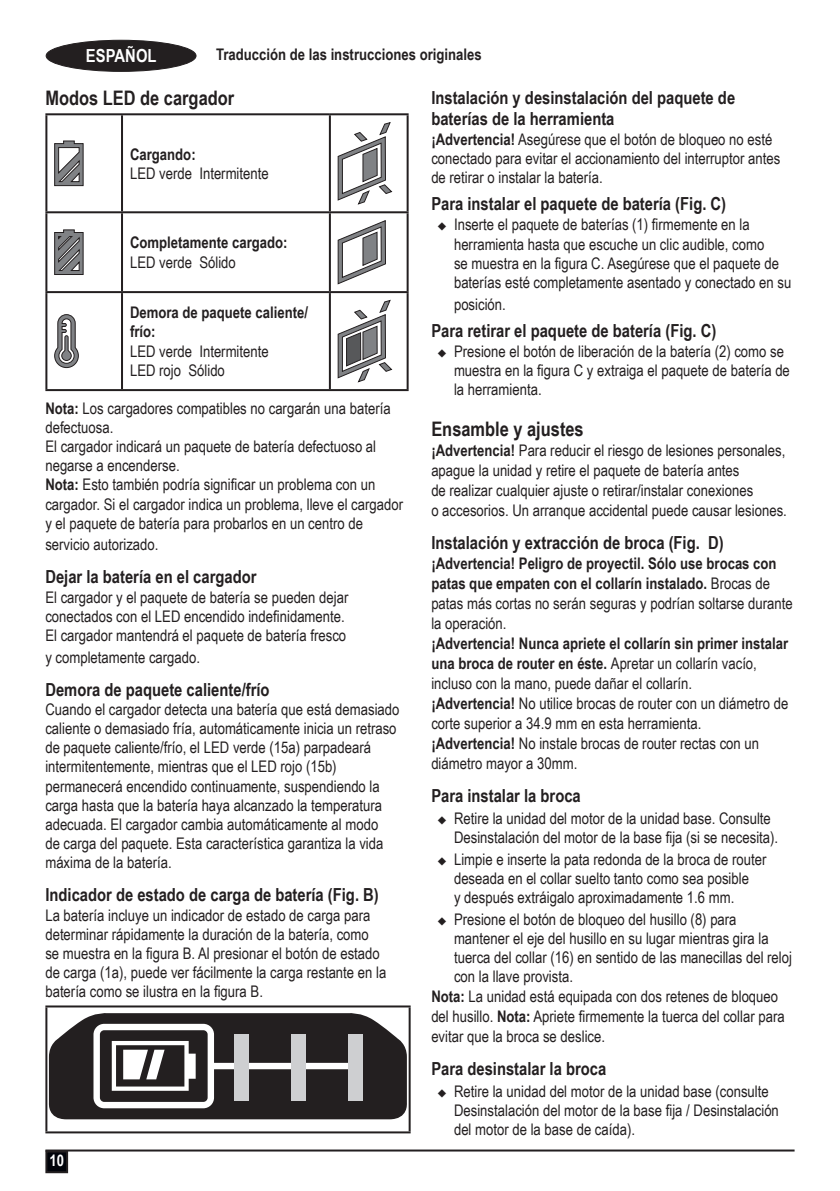
<style>
.page{position:relative;width:840px;height:1191px;background:#fff}
.page>*{position:absolute;margin:0;border:0;box-sizing:border-box;transform-origin:0 0}
.t1{font:700 20px "Arial Narrow";color:#231f20}
.t2{font:700 18px/21.6px "Arial Narrow";color:#231f20}
.t3{font:700 18px "Arial Narrow";letter-spacing:.005em;color:#fff}
.t4{font:16px/19.2px "Arial Narrow";color:#231f20}
.t5{font:700 16px/20px "Arial Narrow";color:#231f20}
.t6{font:700 16px "Arial Narrow";color:#fff}
.s1{font-weight:700}
.s2{font-weight:400}
</style>
<div class="page">
<hr style="left:45px;top:1149px;width:749px;height:2px;background:#231f20">
<div style="left:46px;top:1151px;width:21px;height:21px;background:#01030a"></div>
<div style="left:45px;top:1150px;width:23px;height:23px;border:2px solid #231f20"></div>
<div style="left:46px;top:40px;width:150px;height:31px;background:#231f20;border-radius:50%"></div>
<div style="left:46px;top:40px;width:150px;height:32px;border:1px solid #231f20;border-radius:50%"></div>
<hr style="left:45px;top:113px;width:77px;height:2px;background:#231f20">
<hr style="left:45px;top:115px;width:2px;height:96px;background:#231f20">
<hr style="left:122px;top:113px;width:208px;height:2px;background:#231f20">
<hr style="left:121px;top:115px;width:2px;height:96px;background:#231f20">
<hr style="left:330px;top:113px;width:78px;height:2px;background:#231f20">
<hr style="left:329px;top:115px;width:2px;height:96px;background:#231f20">
<hr style="left:406px;top:115px;width:2px;height:96px;background:#231f20">
<hr style="left:45px;top:211px;width:77px;height:2px;background:#231f20">
<hr style="left:45px;top:213px;width:2px;height:78px;background:#231f20">
<hr style="left:122px;top:211px;width:208px;height:2px;background:#231f20">
<hr style="left:121px;top:213px;width:2px;height:78px;background:#231f20">
<hr style="left:330px;top:211px;width:78px;height:2px;background:#231f20">
<hr style="left:329px;top:213px;width:2px;height:78px;background:#231f20">
<hr style="left:406px;top:213px;width:2px;height:78px;background:#231f20">
<hr style="left:45px;top:291px;width:77px;height:2px;background:#231f20">
<hr style="left:45px;top:293px;width:2px;height:96px;background:#231f20">
<hr style="left:122px;top:291px;width:208px;height:2px;background:#231f20">
<hr style="left:121px;top:293px;width:2px;height:96px;background:#231f20">
<hr style="left:330px;top:291px;width:78px;height:2px;background:#231f20">
<hr style="left:329px;top:293px;width:2px;height:96px;background:#231f20">
<hr style="left:406px;top:293px;width:2px;height:96px;background:#231f20">
<hr style="left:45px;top:389px;width:363px;height:2px;background:#231f20">
<svg style="left:54px;top:140px;width:30px;height:46px"></svg>
<svg style="left:337px;top:122px;width:55px;height:83px"></svg>
<svg style="left:54px;top:229px;width:30px;height:46px"></svg>
<svg style="left:337px;top:220px;width:49px;height:64px"></svg>
<svg style="left:54px;top:314px;width:25px;height:54px"></svg>
<svg style="left:337px;top:300px;width:55px;height:82px"></svg>
<hr style="left:45px;top:1005px;width:365px;height:2px;background:#231f20">
<hr style="left:45px;top:1007px;width:2px;height:124px;background:#231f20">
<hr style="left:408px;top:1007px;width:2px;height:124px;background:#231f20">
<hr style="left:45px;top:1131px;width:365px;height:2px;background:#231f20">
<svg style="left:49px;top:1013px;width:357px;height:106px"></svg>
<div style="left:235px;top:1033px;width:14px;height:67px;background:#cecfd1"></div>
<div style="left:291px;top:1033px;width:14px;height:67px;background:#cecfd1"></div>
<div style="left:348px;top:1033px;width:14px;height:67px;background:#cecfd1"></div>
<p class="t3" style="left:86px;top:45px;width:72px">ESPAÑOL</p>
<p class="t5" style="left:216px;top:44px;width:267px">Traducción de las instrucciones originales</p>
<p class="t1" style="left:45px;top:87px;width:190px">Modos LED de cargador</p>
<p class="t5" style="left:130px;top:144px;width:67px">Cargando:</p>
<p class="t4" style="left:130px;top:163px;width:140px">LED verde Intermitente</p>
<p class="t2" style="left:431px;top:86px;width:305px">Instalación y desinstalación del paquete de baterías de la herramienta</p>
<p class="t4" style="left:431px;top:129px;width:350px"><span class="s1">¡Advertencia!</span> Asegúrese que el botón de bloqueo no esté conectado para evitar el accionamiento del interruptor antes de retirar o instalar la batería.</p>
<p class="t2" style="left:431px;top:193px;width:296px">Para instalar el paquete de batería (Fig. C)</p>
<p class="t4" style="left:454px;top:215px;width:338px;text-indent:-17px">◆ Inserte el paquete de baterías (1) firmemente en la herramienta hasta que escuche un clic audible, como<br>se muestra en la figura C. Asegúrese que el paquete de baterías esté completamente asentado y conectado en su</p>
<p class="t4" style="left:454px;top:294px;width:53px">posición.</p>
<p class="t2" style="left:431px;top:319px;width:286px">Para retirar el paquete de batería (Fig. C)</p>
<p class="t4" style="left:454px;top:341px;width:337px;text-indent:-17px">◆ Presione el botón de liberación de la batería (2) como se muestra en la figura C y extraiga el paquete de batería de la herramienta.</p>
<p class="t1" style="left:431px;top:417px;width:154px">Ensamble y ajustes</p>
<p class="t4" style="left:431px;top:440px;width:357px;line-height:20px"><span class="s1">¡Advertencia!</span> Para reducir el riesgo de lesiones personales, apague la unidad y retire el paquete de batería antes<br>de realizar cualquier ajuste o retirar/instalar conexiones<br>o accesorios. Un arranque accidental puede causar lesiones.</p>
<p class="t2" style="left:431px;top:532px;width:294px">Instalación y extracción de broca (Fig. D)</p>
<p class="t5" style="left:431px;top:553px;width:363px">¡Advertencia! Peligro de proyectil. Sólo use brocas con patas que empaten con el collarín instalado. <span class="s2">Brocas de patas más cortas no serán seguras y podrían soltarse durante la operación.</span></p>
<p class="t4" style="left:431px;top:633px;width:358px;line-height:20px"><span class="s1">¡Advertencia! Nunca apriete el collarín sin primer instalar una broca de router en éste.</span> Apretar un collarín vacío, incluso con la mano, puede dañar el collarín.<br><span class="s1">¡Advertencia!</span> No utilice brocas de router con un diámetro de corte superior a 34.9 mm en esta herramienta. <span class="s1">¡Advertencia!</span> No instale brocas de router rectas con un diámetro mayor a 30mm.</p>
<p class="t2" style="left:431px;top:785px;width:151px">Para instalar la broca</p>
<p class="t4" style="left:454px;top:808px;width:325px;text-indent:-17px">◆ Retire la unidad del motor de la unidad base. Consulte<br>Desinstalación del motor de la base fija (si se necesita).</p>
<p class="t4" style="left:454px;top:849px;width:314px;text-indent:-17px">◆ Limpie e inserte la pata redonda de la broca de router deseada en el collar suelto tanto como sea posible<br>y después extráigalo aproximadamente 1.6 mm.</p>
<p class="t4" style="left:437px;top:909px;width:301px">◆ Presione el botón de bloqueo del husillo (8) para</p>
<p class="t4" style="left:454px;top:928px;width:316px">mantener el eje del husillo en su lugar mientras gira la</p>
<p class="t4" style="left:454px;top:947px;width:339px">tuerca del collar (16) en sentido de las manecillas del reloj</p>
<p class="t4" style="left:454px;top:967px;width:120px">con la llave provista.</p>
<p class="t4" style="left:431px;top:987px;width:348px"><span class="s1">Nota:</span> La unidad está equipada con dos retenes de bloqueo</p>
<p class="t4" style="left:431px;top:1007px;width:354px">del husillo. <span class="s1">Nota:</span> Apriete firmemente la tuerca del collar para</p>
<p class="t4" style="left:431px;top:1027px;width:175px">evitar que la broca se deslice.</p>
<p class="t2" style="left:431px;top:1058px;width:176px">Para desinstalar la broca</p>
<p class="t4" style="left:454px;top:1081px;width:326px;text-indent:-17px">◆ Retire la unidad del motor de la unidad base (consulte<br>Desinstalación del motor de la base fija / Desinstalación del motor de la base de caída).</p>
<p class="t5" style="left:130px;top:233px;width:159px">Completamente cargado:</p>
<p class="t4" style="left:130px;top:252px;width:107px">LED verde Sólido</p>
<p class="t5" style="left:130px;top:303px;width:179px;line-height:19.2px">Demora de paquete caliente/ frío:</p>
<p class="t4" style="left:130px;top:341px;width:140px">LED verde Intermitente<br>LED rojo Sólido</p>
<p class="t4" style="left:45px;top:398px;width:359px"><span class="s1">Nota:</span> Los cargadores compatibles no cargarán una batería defectuosa.<br>El cargador indicará un paquete de batería defectuoso al negarse a encenderse.<br><span class="s1">Nota:</span> Esto también podría significar un problema con un cargador. Si el cargador indica un problema, lleve el cargador y el paquete de batería para probarlos en un centro de</p>
<p class="t4" style="left:45px;top:535px;width:115px">servicio autorizado.</p>
<p class="t2" style="left:45px;top:566px;width:212px">Dejar la batería en el cargador</p>
<p class="t4" style="left:45px;top:587px;width:304px">El cargador y el paquete de batería se pueden dejar conectados con el LED encendido indefinidamente.<br>El cargador mantendrá el paquete de batería fresco</p>
<p class="t4" style="left:45px;top:647px;width:156px">y completamente cargado.</p>
<p class="t2" style="left:45px;top:678px;width:225px">Demora de paquete caliente/frío</p>
<p class="t4" style="left:45px;top:699px;width:355px">Cuando el cargador detecta una batería que está demasiado caliente o demasiado fría, automáticamente inicia un retraso de paquete caliente/frío, el LED verde (15a) parpadeará intermitentemente, mientras que el LED rojo (15b) permanecerá encendido continuamente, suspendiendo la carga hasta que la batería haya alcanzado la temperatura adecuada. El cargador cambia automáticamente al modo<br>de carga del paquete. Esta característica garantiza la vida máxima de la batería.</p>
<p class="t2" style="left:45px;top:884px;width:335px">Indicador de estado de carga de batería (Fig. B)</p>
<p class="t4" style="left:45px;top:905px;width:342px">La batería incluye un indicador de estado de carga para determinar rápidamente la duración de la batería, como se muestra en la figura B. Al presionar el botón de estado de carga (1a), puede ver fácilmente la carga restante en la batería como se ilustra en la figura B.</p>
<p class="t6" style="left:49px;top:1151px;width:16px">10</p>
</div>
